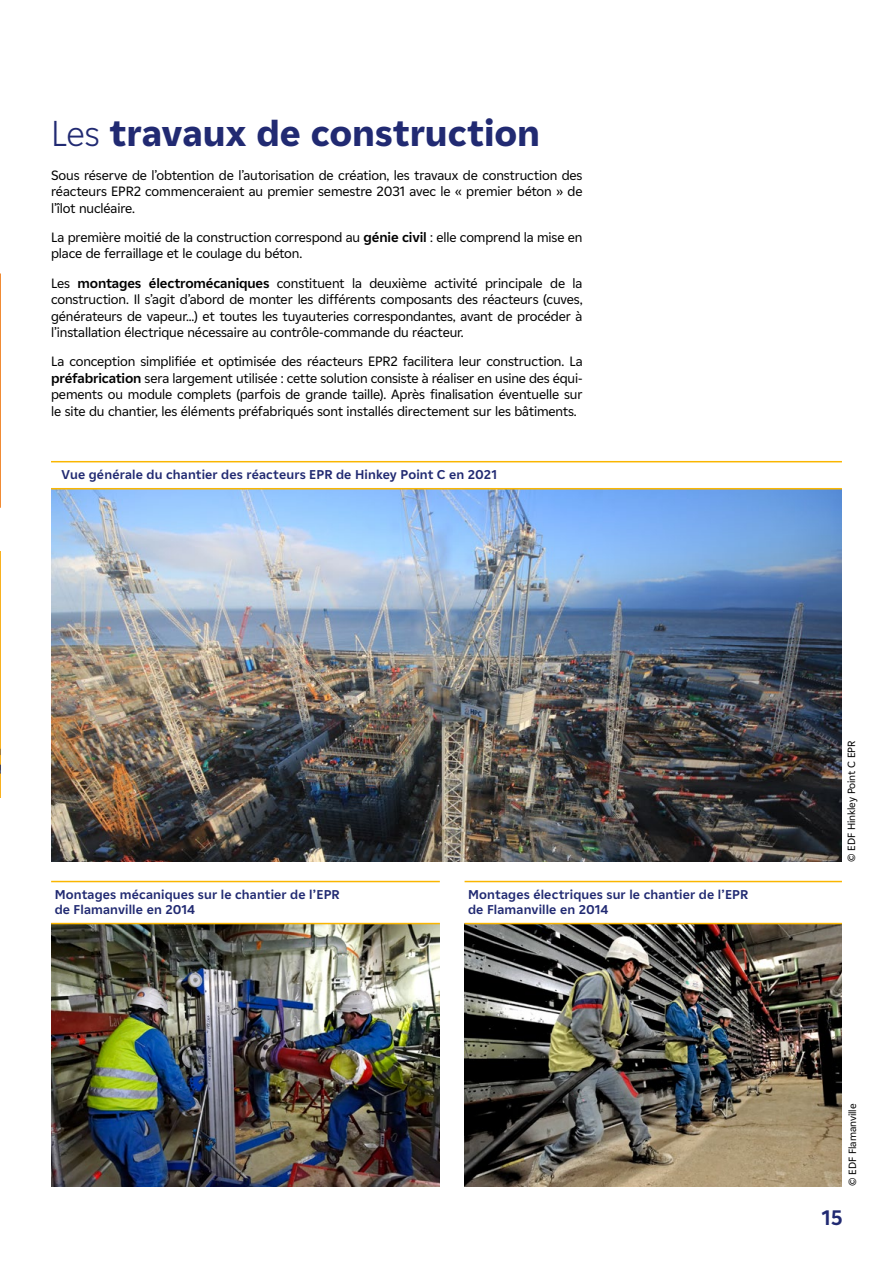
<style>
.page{position:relative;width:893px;height:1263px;background:#fff}
.page>*{position:absolute;margin:0;border:0;box-sizing:border-box;transform-origin:0 0}
.t1{font:800 36px "EDF2020";letter-spacing:-.005em;color:#212a72}
.t2{font:700 21px "EDF2020";color:#212a72}
.t3{font:13.5px/16.5px "EDF2020";letter-spacing:-.01em;color:#000;text-align:justify}
.t4{font:700 12.75px/15px "EDF2020";letter-spacing:.01em;color:#212a72}
.t5{font:10.5px "EDF2020";letter-spacing:-.01em;color:#000}
.s1{font-weight:300}
.s2{font-weight:700}
</style>
<div class="page">
<img style="left:51px;top:924px;width:389px;height:262px">
<img style="left:465px;top:924px;width:377px;height:262px">
<hr style="left:0;top:552px;width:1px;height:246px;background:#f9b11e">
<svg style="left:0;top:748px;width:1px;height:26px"></svg>
<svg style="left:0;top:273px;width:1px;height:235px"></svg>
<img style="left:51px;top:489px;width:791px;height:373px">
<hr style="left:51px;top:461px;width:791px;height:1px;background:#fab600">
<hr style="left:51px;top:488px;width:791px;height:1px;background:#fab600">
<hr style="left:51px;top:881px;width:389px;height:1px;background:#fab600">
<hr style="left:51px;top:923px;width:389px;height:1px;background:#fab600">
<hr style="left:465px;top:881px;width:377px;height:1px;background:#fab600">
<hr style="left:465px;top:923px;width:377px;height:1px;background:#fab600">
<h1 class="t1" style="left:51px;top:107px;width:490px"><span class="s1">Les</span> travaux de construction</h1>
<p class="t3" style="left:51px;top:166px;width:533px">Sous réserve de l’obtention de l’autorisation de création, les travaux de construction des réacteurs EPR2 commenceraient au premier semestre 2031 avec le « premier béton » de l’îlot nucléaire.</p>
<p class="t3" style="left:51px;top:228px;width:533px">La première moitié de la construction correspond au <span class="s2">génie civil</span> : elle comprend la mise en place de ferraillage et le coulage du béton.</p>
<p class="t3" style="left:51px;top:274px;width:533px">Les <span class="s2">montages électromécaniques</span> constituent la deuxième activité principale de la construction. Il s’agit d’abord de monter les différents composants des réacteurs (cuves, générateurs de vapeur...) et toutes les tuyauteries correspondantes, avant de procéder à l’installation électrique nécessaire au contrôle-commande du réacteur.</p>
<p class="t3" style="left:51px;top:353px;width:533px">La conception simplifiée et optimisée des réacteurs EPR2 facilitera leur construction. La <span class="s2">préfabrication</span> sera largement utilisée : cette solution consiste à réaliser en usine des équi&shy;pements ou module complets (parfois de grande taille). Après finalisation éventuelle sur le site du chantier, les éléments préfabriqués sont installés directement sur les bâtiments.</p>
<p class="t4" style="left:62px;top:467px;width:437px">Vue générale du chantier des réacteurs EPR de Hinkey Point C en 2021</p>
<p class="t4" style="left:55px;top:887px;width:287px">Montages mécaniques sur le chantier de l’EPR de Flamanville en 2014</p>
<p class="t4" style="left:468px;top:887px;width:282px">Montages électriques sur le chantier de l’EPR de Flamanville en 2014</p>
<p class="t5" style="left:844px;top:862px;width:122px;rotate:-90deg">© EDF Hinkley Point C EPR</p>
<p class="t5" style="left:845px;top:1186px;width:83px;rotate:-90deg">© EDF Flamanville</p>
<h2 class="t2" style="left:821px;top:1202px;width:23px">15</h2>
</div>
